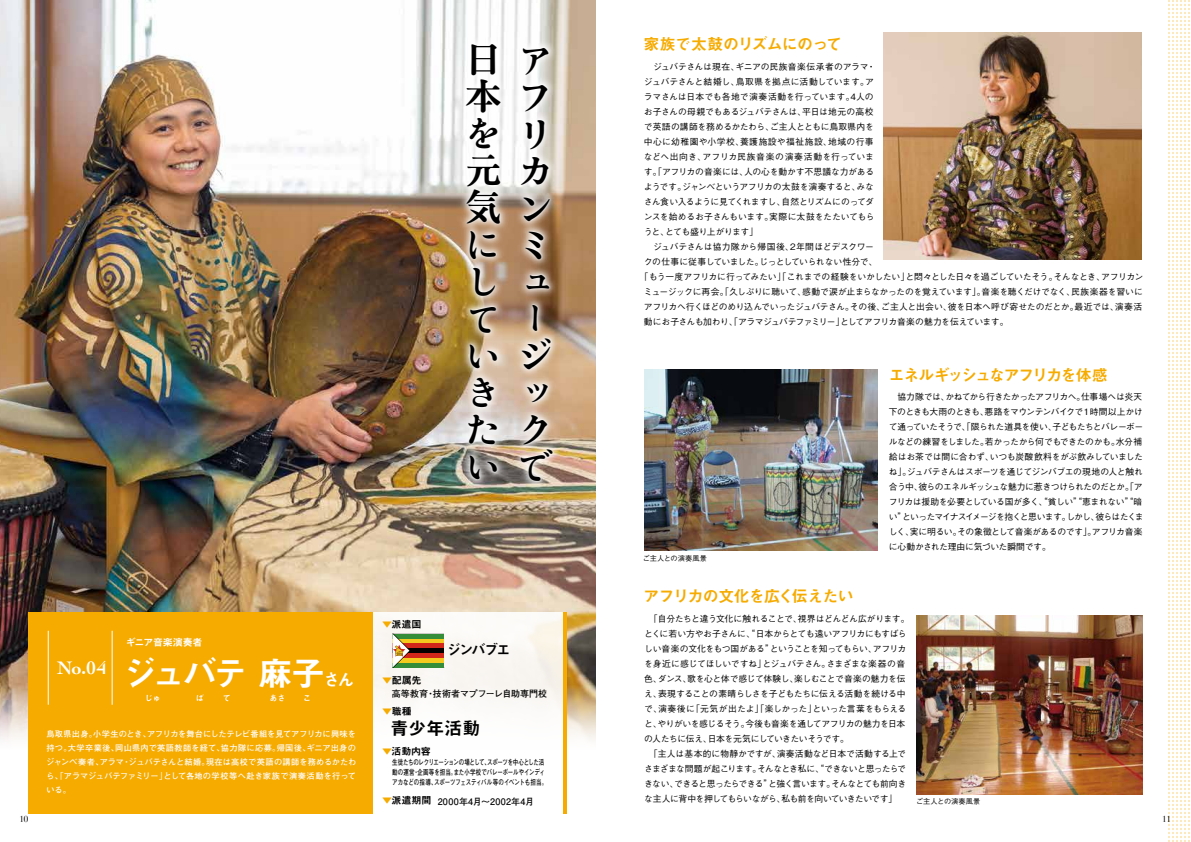
<style>
.page{position:relative;width:1191px;height:842px;background:#fff}
.page>*{position:absolute;margin:0;border:0;box-sizing:border-box;transform-origin:0 0}
.t1{font:37px/37px "NIS Smin 7 SM";color:#000}
.t2{font:34px "Midashi Go Pro MB31";letter-spacing:-.09em;color:#fff}
.t3{font:700 19px "Cochin";color:#fff}
.t4{font:18px "Midashi Go Pro MB31";color:#000}
.t5{font:17px "Midashi Go Pro MB31";color:#fff}
.t6{font:16px "Midashi Go Pro MB31";letter-spacing:-.055em;color:#f6ab00}
.t7{font:16px "Midashi Go Pro MB31";letter-spacing:-.095em;color:#f6ab00}
.t8{font:14px "Midashi Go Pro MB31";letter-spacing:-.125em;color:#000}
.t9{font:10px "Midashi Go Pro MB31";letter-spacing:-.01em;color:#000}
.t10{font:10px "Midashi Go Pro MB31";letter-spacing:-.02em;color:#fff}
.t11{font:700 9px "Futo Go B101 Pro";letter-spacing:.015em;color:#000}
.t12{font:500 8.8px/15px "Gothic BBB Pro";letter-spacing:-.04em;color:#000}
.t13{font:500 8.8px "Gothic BBB Pro";letter-spacing:-.02em;color:#000}
.t14{font:500 8.8px "Gothic BBB Pro";letter-spacing:-.06em;color:#000}
.t15{font:500 8.8px "Gothic BBB Pro";letter-spacing:-.01em;color:#000}
.t16{font:500 8.8px "Gothic BBB Pro";letter-spacing:-.015em;color:#000}
.t17{font:500 8.8px "Gothic BBB Pro";letter-spacing:-.005em;color:#000}
.t18{font:500 8.8px "Gothic BBB Pro";letter-spacing:-.075em;color:#000}
.t19{font:500 8.8px "Gothic BBB Pro";letter-spacing:-.08em;color:#000}
.t20{font:500 8.8px "Gothic BBB Pro";letter-spacing:.045em;color:#000}
.t21{font:500 8.8px "Gothic BBB Pro";letter-spacing:.02em;color:#000}
.t22{font:8.5px "Didot";color:#000}
.t23{font:700 8.2px/14px "Futo Go B101 Pro";letter-spacing:.01em;color:#fff;text-align:justify}
.t24{font:8px "Midashi Go Pro MB31";color:#fff}
.t25{font:700 7.5px/10px "Futo Go B101 Pro";letter-spacing:-.03em;color:#000;scale:.73 1}
.t26{font:500 7.2px "Gothic BBB Pro";letter-spacing:.01em;color:#000}
.s1{color:#f6ab00}
</style>
<div class="page">
<svg style="left:1168px;top:0;width:22px;height:842px"></svg>
<img style="left:0;top:0;width:595px;height:684px">
<svg style="left:0;top:684px;width:596px;height:56px;background:#dbc8b1"></svg>
<div style="left:28px;top:612px;width:539px;height:201px;background:#fff"></div>
<div style="left:28px;top:612px;width:344px;height:201px;background:#f6ab00"></div>
<hr style="left:563px;top:612px;width:4px;height:201px;background:#f6ab00">
<img style="left:644px;top:369px;width:233px;height:182px">
<img style="left:917px;top:615px;width:226px;height:179px">
<img style="left:883px;top:32px;width:258px;height:227px">
<img style="left:454px;top:30px;width:111px;height:464px">
<img style="left:462px;top:37px;width:94px;height:450px">
<hr style="left:112px;top:631px;width:1px;height:74px;background:#fff">
<hr style="left:48px;top:631px;width:1px;height:74px;background:#fff">
<svg style="left:392px;top:633px;width:52px;height:35px;background:#9c8240"></svg>
<h1 class="t1" style="left:465px;top:39px;width:87px">日<br>本フを<br>元カ気ンに<br>し<br>て<br>い<br>き<br>た<br>い</h1>
<h1 class="t1" style="left:517px;top:21px;width:34px;line-height:74px">アリ</h1>
<h1 class="t1" style="left:517px;top:224px;width:38px">ミュージックで</h1>
<h3 class="t3" style="left:57px;top:655px;width:51px">No.04</h3>
<p class="t10" style="left:126px;top:634px;width:78px">ギニア音楽演奏者</p>
<h2 class="t2" style="left:124px;top:646px;width:203px">ジュバテ 麻子</h2>
<p class="t24" style="left:145px;top:692px;width:18px">じゅ</p>
<p class="t24" style="left:196px;top:692px;width:9px">ば</p>
<p class="t24" style="left:223px;top:692px;width:9px">て</p>
<p class="t24" style="left:269px;top:692px;width:17px">あさ</p>
<p class="t24" style="left:303px;top:692px;width:9px">こ</p>
<h3 class="t5" style="left:323px;top:666px;width:33px">さん</h3>
<p class="t23" style="left:46px;top:726px;width:311px">鳥取県出身。小学生のとき、アフリカを舞台にしたテレビ番組を見てアフリカに興味を持つ。大学卒業後、岡山県内で英語教師を経て、協力隊に応募。帰国後、ギニア出身のジャンベ奏者、アラマ・ジュバテさんと結婚。現在は高校で英語の講師を務めるかたわら、「アラマジュバテファミリー」として各地の学校等へ赴き家族で演奏活動を行っている。</p>
<p class="t9" style="left:382px;top:616px;width:41px"><span class="s1">▼</span>派遣国</p>
<p class="t9" style="left:382px;top:673px;width:41px"><span class="s1">▼</span>配属先</p>
<h3 class="t8" style="left:447px;top:639px;width:65px">ジンバブエ</h3>
<p class="t11" style="left:392px;top:686px;width:157px">高等教育・技術者マプフーレ自助専門校</p>
<p class="t9" style="left:382px;top:703px;width:31px"><span class="s1">▼</span>職種</p>
<h3 class="t4" style="left:390px;top:714px;width:91px">青少年活動</h3>
<p class="t9" style="left:382px;top:743px;width:50px"><span class="s1">▼</span>活動内容</p>
<p class="t25" style="left:392px;top:756px;width:214px">生徒たちのレクリエーションの場として、スポーツを中心とした活動の運営・企画等を担当。また小学校でバレーボールやインディアカなどの指導、スポーツフェスティバル等のイベントも担当。</p>
<p class="t9" style="left:382px;top:792px;width:51px"><span class="s1">▼</span>派遣期間</p>
<p class="t11" style="left:438px;top:794px;width:98px">2000年4月～2002年4月</p>
<h3 class="t6" style="left:643px;top:32px;width:200px">家族で太鼓のリズムにのって</h3>
<p class="t16" style="left:644px;top:59px;width:233px">　ジュバテさんは現在、ギニアの民族音楽伝承者のアラマ・</p>
<p class="t15" style="left:644px;top:74px;width:232px">ジュバテさんと結婚し、鳥取県を拠点に活動しています。ア</p>
<p class="t17" style="left:644px;top:89px;width:231px">ラマさんは日本でも各地で演奏活動を行っています。4人の</p>
<p class="t13" style="left:644px;top:104px;width:231px">お子さんの母親でもあるジュバテさんは、平日は地元の高校</p>
<p class="t15" style="left:644px;top:119px;width:231px">で英語の講師を務めるかたわら、ご主人とともに鳥取県内を</p>
<p class="t20" style="left:644px;top:134px;width:231px">中心に幼稚園や小学校、養護施設や福祉施設、地域の行事</p>
<p class="t21" style="left:644px;top:149px;width:231px">などへ出向き、アフリカ民族音楽の演奏活動を行っていま</p>
<p class="t13" style="left:644px;top:164px;width:232px">す。「アフリカの音楽には、人の心を動かす不思議な力がある</p>
<p class="t12" style="left:644px;top:178px;width:232px">ようです。ジャンベというアフリカの太鼓を演奏すると、みな</p>
<p class="t12" style="left:644px;top:193px;width:231px">さん食い入るように見てくれますし、自然とリズムにのってダ</p>
<p class="t16" style="left:644px;top:209px;width:232px">ンスを始めるお子さんもいます。実際に太鼓をたたいてもら</p>
<p class="t14" style="left:644px;top:224px;width:116px">うと、とても盛り上がります」</p>
<p class="t16" style="left:644px;top:239px;width:232px">　ジュバテさんは協力隊から帰国後、2年間ほどデスクワー</p>
<p class="t12" style="left:644px;top:253px;width:235px">クの仕事に従事していました。じっとしていられない性分で、</p>
<p class="t12" style="left:639px;top:268px;width:505px">「もう一度アフリカに行ってみたい」「これまでの経験をいかしたい」と悶々とした日々を過ごしていたそう。そんなとき、アフリカン</p>
<p class="t12" style="left:644px;top:283px;width:500px">ミュージックに再会。「久しぶりに聴いて、感動で涙が止まらなかったのを覚えています」。音楽を聴くだけでなく、民族楽器を習いに</p>
<p class="t13" style="left:644px;top:299px;width:500px">アフリカへ行くほどのめり込んでいったジュバテさん。その後、ご主人と出会い、彼を日本へ呼び寄せたのだとか。最近では、演奏活</p>
<p class="t14" style="left:644px;top:314px;width:366px">動にお子さんも加わり、「アラマジュバテファミリー」としてアフリカ音楽の魅力を伝えています。</p>
<h3 class="t7" style="left:888px;top:362px;width:220px">エネルギッシュなアフリカを体感</h3>
<p class="t26" style="left:643px;top:552px;width:66px">ご主人との演奏風景</p>
<h3 class="t6" style="left:643px;top:583px;width:212px">アフリカの文化を広く伝えたい</h3>
<p class="t12" style="left:888px;top:388px;width:256px">　協力隊では、かねてから行きたかったアフリカへ。仕事場へは炎天下のときも大雨のときも、悪路をマウンテンバイクで１時間以上かけて通っていたそうで、「限られた道具を使い、子どもたちとバレーボールなどの練習をしました。若かったから何でもできたのかも。水分補給はお茶では間に合わず、いつも炭酸飲料をがぶ飲みしていましたね」。ジュバテさんはスポーツを通じてジンバブエの現地の人と触れ合う中、彼らのエネルギッシュな魅力に惹きつけられたのだとか。「アフリカは援助を必要としている国が多く、“貧しい”“恵まれない”“暗い”といったマイナスイメージを抱くと思います。しかし、彼らはたくましく、実に明るい。その象徴として音楽があるのです」。アフリカ音楽に心動かされた理由に気づいた瞬間です。</p>
<p class="t12" style="left:644px;top:610px;width:267px">　「自分たちと違う文化に触れることで、視界はどんどん広がります。</p>
<p class="t12" style="left:644px;top:625px;width:264px">とくに若い方やお子さんに、“日本からとても遠いアフリカにもすばら</p>
<p class="t12" style="left:644px;top:640px;width:263px">しい音楽の文化をもつ国がある”ということを知ってもらい、アフリカ</p>
<p class="t12" style="left:644px;top:655px;width:262px">を身近に感じてほしいですね」とジュバテさん。さまざまな楽器の音</p>
<p class="t12" style="left:644px;top:670px;width:263px">色、ダンス、歌を心と体で感じて体験し、楽しむことで音楽の魅力を伝</p>
<p class="t12" style="left:644px;top:685px;width:263px">え、表現することの素晴らしさを子どもたちに伝える活動を続ける中</p>
<p class="t15" style="left:644px;top:701px;width:264px">で、演奏後に「元気が出たよ」「楽しかった」といった言葉をもらえる</p>
<p class="t12" style="left:644px;top:715px;width:263px">と、やりがいを感じるそう。今後も音楽を通してアフリカの魅力を日本</p>
<p class="t12" style="left:644px;top:730px;width:206px">の人たちに伝え、日本を元気にしていきたいそうです。</p>
<p class="t17" style="left:649px;top:746px;width:259px">「主人は基本的に物静かですが、演奏活動など日本で活動する上で</p>
<p class="t18" style="left:644px;top:761px;width:263px">さまざまな問題が起こります。そんなとき私に、“できないと思ったらで</p>
<p class="t19" style="left:644px;top:776px;width:263px">きない、できると思ったらできる”と強く言います。そんなとても前向き</p>
<p class="t14" style="left:644px;top:791px;width:255px">な主人に背中を押してもらいながら、私も前を向いていきたいです」</p>
<p class="t26" style="left:916px;top:796px;width:66px">ご主人との演奏風景</p>
<p class="t22" style="left:19px;top:814px;width:10px">10</p>
<p class="t22" style="left:1162px;top:814px;width:10px">11</p>
</div>
